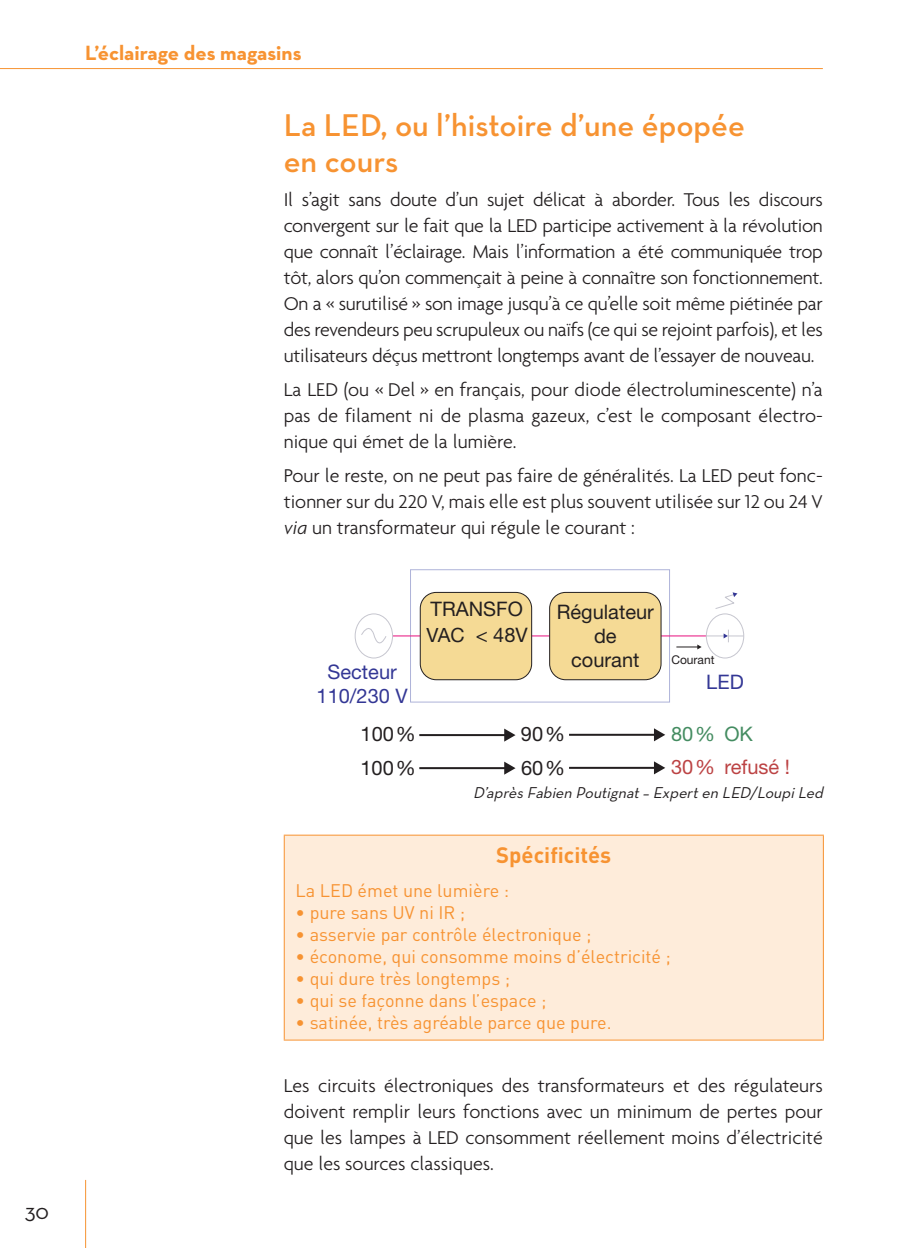
<style>
.page{position:relative;width:908px;height:1248px;background:#fff}
.page>*{position:absolute;margin:0;border:0;box-sizing:border-box;transform-origin:0 0}
._04_Titre_1{font:600 32px/36px "Neutra Text";color:#f79332}
.EE_Encadre1_Titre{font:700 22px "DINOT";color:#f79332}
.t1{font:22px "Neutra Text";color:#231f20}
.t2{font:700 21px "Neutra Text";color:#f79332}
.XX_Texte_Courant{font:300 20px/26px "Agenda";color:#231f20;text-align:justify}
.t3{font:20px/24px "Helvetica Neue";color:#231f20;text-align:center}
.t4{font:20px/24px "Helvetica Neue";color:#333795;text-align:center}
.t5{font:20px/33px "Helvetica Neue";color:#bc4344}
.t6{font:20px "Helvetica Neue";color:#448c61}
.EE_Encadre1_Texte{font:18px "DINOT";color:#f79332}
.FF_Source{font:italic 16px "Neutra Text";color:#231f20}
.t7{font:12px "Helvetica Neue";color:#231f20}
.s1{font-style:italic}
.s2{font-size:19.6px}
.s3{color:#448c61}
</style>
<div class="page">
<hr style="left:85px;top:1179px;width:1px;height:68px;background:#f79332">
<hr style="left:0;top:68px;width:822px;height:1px;background:#f79332">
<div style="left:410px;top:569px;width:259px;height:133px;border:1px solid #aeb3d9"></div>
<hr style="left:419px;top:734px;width:87px;height:2px;background:#231f20">
<svg style="left:504px;top:728px;width:11px;height:13px"></svg>
<hr style="left:568px;top:733px;width:87px;height:2px;background:#231f20">
<svg style="left:653px;top:728px;width:12px;height:13px"></svg>
<hr style="left:568px;top:766px;width:87px;height:2px;background:#231f20">
<svg style="left:653px;top:761px;width:12px;height:13px"></svg>
<hr style="left:419px;top:767px;width:87px;height:2px;background:#231f20">
<svg style="left:504px;top:761px;width:11px;height:13px"></svg>
<div style="left:549px;top:592px;width:111px;height:87px;background:#f5da95;border-radius:16px"></div>
<div style="left:549px;top:592px;width:112px;height:88px;border:1px solid #231f20;border-radius:16px"></div>
<div style="left:420px;top:592px;width:111px;height:87px;background:#f5da95;border-radius:16px"></div>
<div style="left:419px;top:592px;width:113px;height:88px;border:1px solid #231f20;border-radius:16px"></div>
<svg style="left:354px;top:592px;width:390px;height:67px"></svg>
<div style="left:284px;top:835px;width:539px;height:204px;background:#feecda"></div>
<hr style="left:283px;top:834px;width:540px;height:1px;background:#f79332">
<hr style="left:283px;top:835px;width:1px;height:204px;background:#f79332">
<hr style="left:822px;top:835px;width:1px;height:204px;background:#f79332">
<hr style="left:283px;top:1039px;width:540px;height:1px;background:#f79332">
<p class="t1" style="left:25px;top:1197px;width:26px">30</p>
<p class="t2" style="left:85px;top:40px;width:218px">L’éclairage des magasins</p>
<p class="_04_Titre_1" style="left:283px;top:106px;width:462px">La LED, ou l’histoire d’une épopée en cours</p>
<p class="XX_Texte_Courant" style="left:283px;top:186px;width:540px">Il s’agit sans doute d’un sujet délicat à aborder. Tous les discours convergent sur le fait que la LED participe activement à la révolution que connaît l’éclairage. Mais l’information a été communiquée trop tôt, alors qu’on commençait à peine à connaître son fonctionnement.<br>On a « surutilisé » son image jusqu’à ce qu’elle soit même piétinée par des revendeurs peu scrupuleux ou naïfs (ce qui se rejoint parfois), et les utilisateurs déçus mettront longtemps avant de l’essayer de nouveau.</p>
<p class="XX_Texte_Courant" style="left:283px;top:376px;width:540px">La LED (ou « Del » en français, pour diode électroluminescente) n’a pas de filament ni de plasma gazeux, c’est le composant électro&shy;nique qui émet de la lumière.</p>
<p class="XX_Texte_Courant" style="left:283px;top:462px;width:540px">Pour le reste, on ne peut pas faire de généralités. La LED peut fonc&shy;tionner sur du 220 V, mais elle est plus souvent utilisée sur 12 ou 24 V <span class="s1">via</span> un transformateur qui régule le courant :</p>
<p class="t3" style="left:430px;top:596px;width:94px">TRANSFO</p>
<p class="t3" style="left:556px;top:599px;width:99px">Régulateur de<br>courant</p>
<p class="t3" style="left:426px;top:623px;width:103px"><span class="s2">VAC</span> &lt; 48V</p>
<p class="t7" style="left:671px;top:652px;width:45px">Courant</p>
<p class="t4" style="left:316px;top:659px;width:93px">Secteur<br>110/230 V</p>
<p class="t4" style="left:706px;top:669px;width:39px">LED</p>
<p class="t3" style="left:360px;top:722px;width:57px">100%</p>
<p class="t3" style="left:360px;top:755px;width:57px">100%</p>
<p class="t6" style="left:724px;top:722px;width:30px">OK</p>
<p class="t3" style="left:520px;top:722px;width:46px">90%</p>
<p class="t5" style="left:670px;top:717px;width:120px"><span class="s3">80%<br></span>30% refusé !</p>
<p class="t3" style="left:520px;top:755px;width:46px">60%</p>
<p class="FF_Source" style="left:473px;top:783px;width:355px">D’après Fabien Poutignat – Expert en LED/Loupi Led</p>
<p class="EE_Encadre1_Titre" style="left:496px;top:840px;width:116px">Spécificités</p>
<p class="EE_Encadre1_Texte" style="left:295px;top:878px;width:215px">La LED émet une lumière :</p>
<p class="EE_Encadre1_Texte" style="left:295px;top:900px;width:171px">• pure sans UV ni IR ;</p>
<p class="EE_Encadre1_Texte" style="left:295px;top:922px;width:297px">• asservie par contrôle électronique ;</p>
<p class="EE_Encadre1_Texte" style="left:295px;top:944px;width:376px">• économe, qui consomme moins d’électricité ;</p>
<p class="EE_Encadre1_Texte" style="left:295px;top:966px;width:216px">• qui dure très longtemps ;</p>
<p class="EE_Encadre1_Texte" style="left:295px;top:988px;width:252px">• qui se façonne dans l’espace ;</p>
<p class="EE_Encadre1_Texte" style="left:295px;top:1010px;width:317px">• satinée, très agréable parce que pure.</p>
<p class="XX_Texte_Courant" style="left:283px;top:1072px;width:540px">Les circuits électroniques des transformateurs et des régulateurs doivent remplir leurs fonctions avec un minimum de pertes pour que les lampes à LED consomment réellement moins d’électricité que les sources classiques.</p>
</div>
